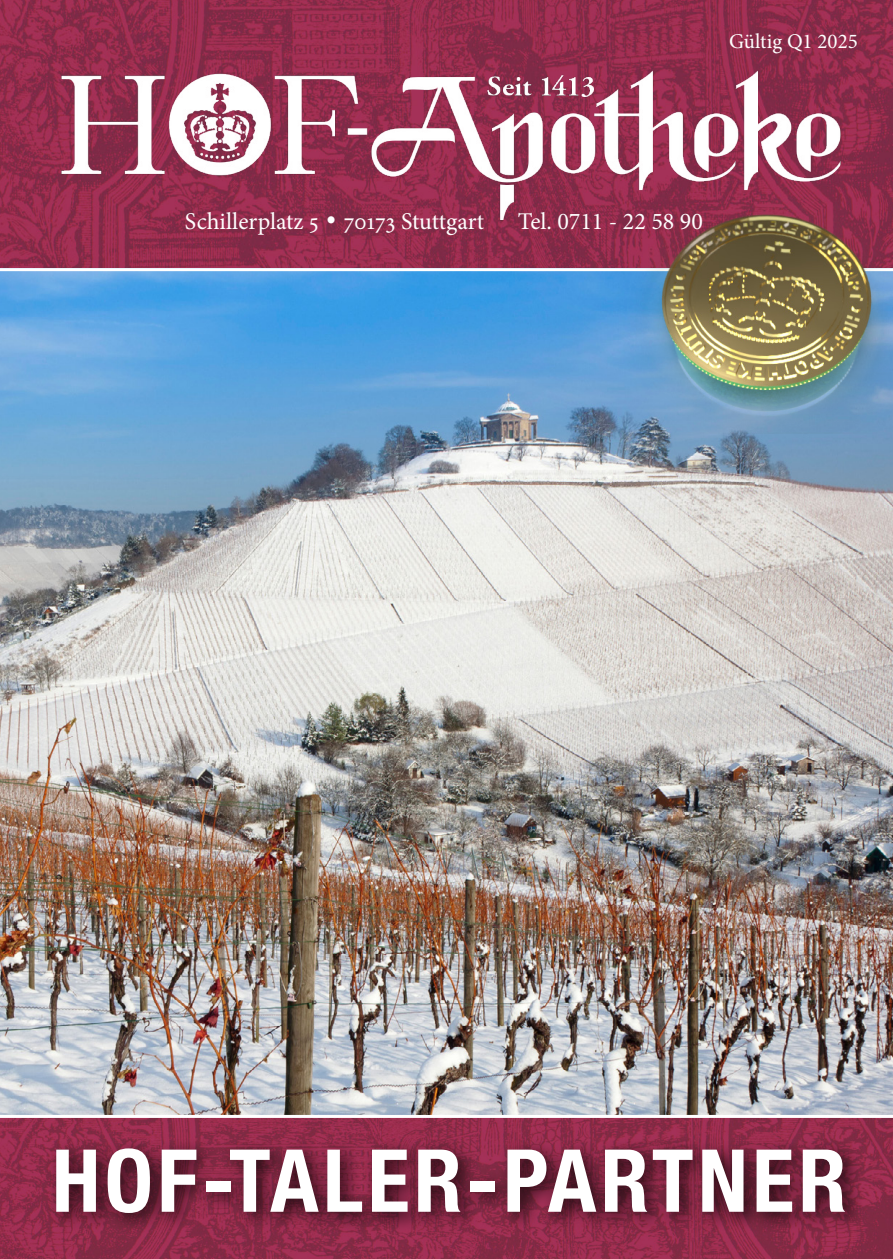
<style>
.page{position:relative;width:893px;height:1259px;background:#fff}
.page>*{position:absolute;margin:0;border:0;box-sizing:border-box;transform-origin:0 0}
.t1{font:700 condensed 87px "Helvetica Neue LT Pro";letter-spacing:.05em;color:#fff}
.t2{font:24px "Minion Pro";color:#fff}
.t3{font:21px "Minion Pro";color:#fff}
.s1{font-family:"Futura BT"}
</style>
<div class="page">
<img style="left:0;top:1118px;width:893px;height:141px">
<img style="left:0;top:0;width:893px;height:268px">
<img style="left:0;top:271px;width:893px;height:844px">
<img style="left:615px;top:164px;width:278px;height:269px">
<div style="left:46px;top:1137px;width:819px;height:97px;background:#000;opacity:.75"></div>
<img style="left:39px;top:49px;width:823px;height:196px">
<p class="t3" style="left:729px;top:28px;width:130px">Gültig Q1 2025</p>
<p class="t2" style="left:185px;top:205px;width:301px">Schillerplatz 5 <span class="s1">•</span> 70173 Stuttgart</p>
<p class="t2" style="left:518px;top:205px;width:186px">Tel. 0711 - 22 58 90</p>
<h1 class="t1" style="left:52px;top:1128px;width:796px">HOF-TALER-PARTNER</h1>
</div>
